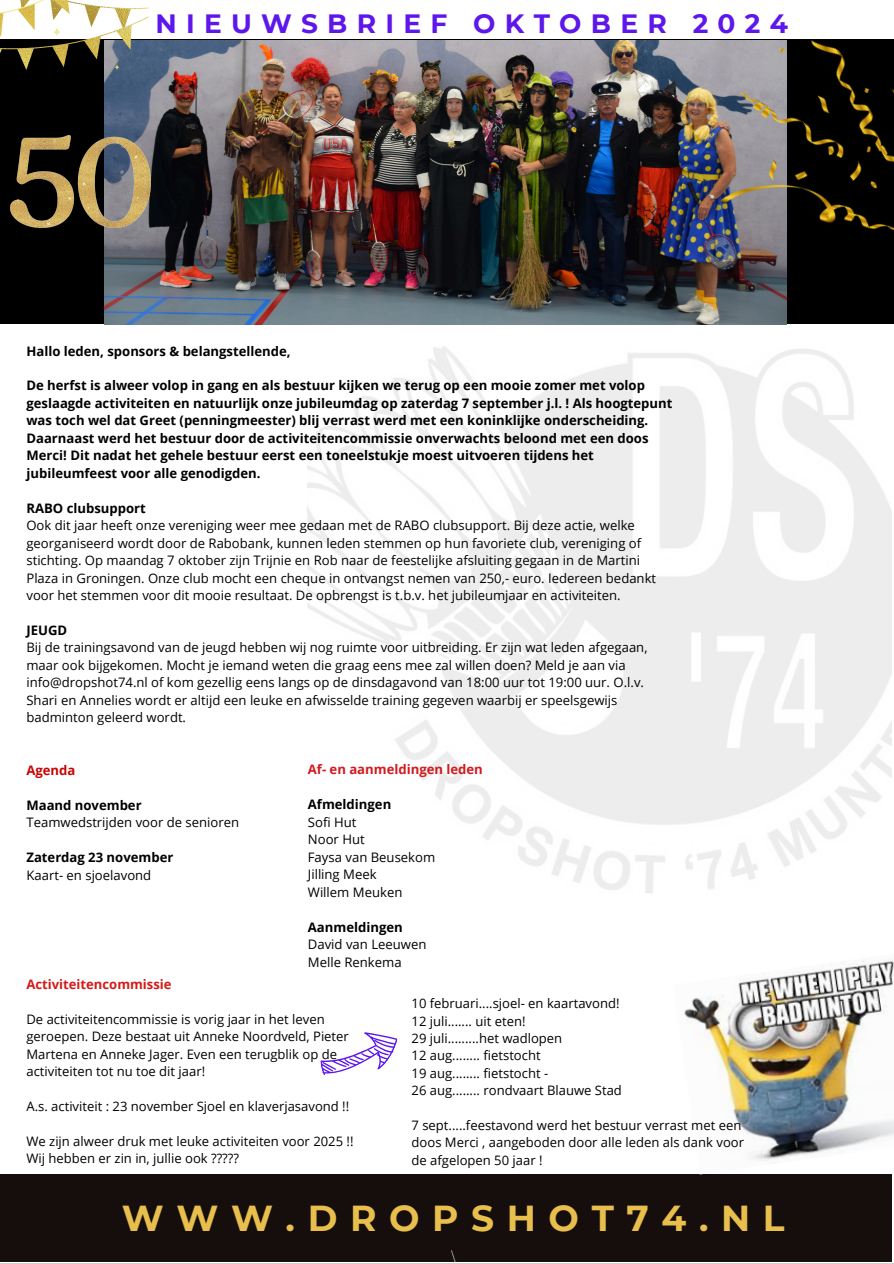
<style>
.page{position:relative;width:894px;height:1264px;background:#fff}
.page>*{position:absolute;margin:0;border:0;box-sizing:border-box;transform-origin:0 0}
.t1{font:700 36px "Montserrat";letter-spacing:.35em;color:#e8be4d}
.t2{font:700 26.4px "Montserrat";letter-spacing:.35em;color:#5e17eb}
.t3{font:italic 16.35px "Playfair Display";color:#fff}
.t4{font:13.05px/17.4px "Open Sans";color:#000}
.t5{font:700 13.05px/17.4px "Open Sans";color:#000}
.t6{font:700 13.05px "Open Sans";color:#d11b20}
.t7{font:700 13.05px "Open Sans";color:#d41b1b}
.t8{font:700 13.05px "Open Sans";color:#c80404}
</style>
<div class="page">
<div style="left:0;top:1174px;width:891px;height:87px;background:#150e0c"></div>
<img style="left:308px;top:324px;width:583px;height:569px">
<div style="left:0;top:39px;width:893px;height:284px;background:#000"></div>
<img style="left:684px;top:960px;width:209px;height:201px">
<svg style="left:320px;top:1032px;width:78px;height:43px"></svg>
<img style="left:104px;top:40px;width:568px;height:284px">
<img style="left:10px;top:135px;width:140px;height:92px">
<img style="left:0;top:0;width:149px;height:70px">
<img style="left:672px;top:40px;width:221px;height:338px">
<h3 class="t2" style="left:155px;top:8px;width:633px">NIEUWSBRIEF OKTOBER 2024</h3>
<p class="t5" style="left:26px;top:342px;width:266px">Hallo leden, sponsors &amp; belangstellende,</p>
<h2 class="t5" style="left:26px;top:376px;width:647px">De herfst is alweer volop in gang en als bestuur kijken we terug op een mooie zomer met volop geslaagde activiteiten en natuurlijk onze jubileumdag op zaterdag 7 september j.l. ! Als hoogtepunt was toch wel dat Greet (penningmeester) blij verrast werd met een koninklijke onderscheiding.<br>Daarnaast werd het bestuur door de activiteitencommissie onverwachts beloond met een doos Merci! Dit nadat het gehele bestuur eerst een toneelstukje moest uitvoeren tijdens het jubileumfeest voor alle genodigden.</h2>
<p class="t5" style="left:26px;top:499px;width:121px">RABO clubsupport</p>
<p class="t4" style="left:26px;top:516px;width:631px">Ook dit jaar heeft onze vereniging weer mee gedaan met de RABO clubsupport. Bij deze actie, welke georganiseerd wordt door de Rabobank, kunnen leden stemmen op hun favoriete club, vereniging of stichting. Op maandag 7 oktober zijn Trijnie en Rob naar de feestelijke afsluiting gegaan in de Martini Plaza in Groningen. Onze club mocht een cheque in ontvangst nemen van 250,- euro. Iedereen bedankt voor het stemmen voor dit mooie resultaat. De opbrengst is t.b.v. het jubileumjaar en activiteiten.</p>
<h3 class="t5" style="left:26px;top:621px;width:42px">JEUGD</h3>
<h3 class="t4" style="left:26px;top:638px;width:622px">Bij de trainingsavond van de jeugd hebben wij nog ruimte voor uitbreiding. Er zijn wat leden afgegaan, maar ook bijgekomen. Mocht je iemand weten die graag eens mee zal willen doen? Meld je aan via info@dropshot74.nl of kom gezellig eens langs op de dinsdagavond van 18:00 uur tot 19:00 uur. O.l.v.<br>Shari en Annelies wordt er altijd een leuke en afwisselde training gegeven waarbij er speelsgewijs badminton geleerd wordt.</h3>
<p class="t8" style="left:26px;top:760px;width:50px">Agenda</p>
<p class="t5" style="left:26px;top:796px;width:117px">Maand november</p>
<p class="t4" style="left:26px;top:813px;width:214px">Teamwedstrijden voor de senioren</p>
<p class="t5" style="left:26px;top:848px;width:148px">Zaterdag 23 november</p>
<h3 class="t4" style="left:26px;top:865px;width:126px">Kaart- en sjoelavond</h3>
<p class="t6" style="left:308px;top:760px;width:176px">Af- en aanmeldingen leden</p>
<p class="t5" style="left:308px;top:795px;width:85px">Afmeldingen</p>
<p class="t4" style="left:308px;top:813px;width:50px">Sofi Hut</p>
<p class="t4" style="left:308px;top:830px;width:58px">Noor Hut</p>
<p class="t4" style="left:308px;top:848px;width:129px">Faysa van Beusekom</p>
<p class="t4" style="left:308px;top:865px;width:70px">Jilling Meek</p>
<p class="t4" style="left:308px;top:883px;width:96px">Willem Meuken</p>
<p class="t5" style="left:308px;top:917px;width:96px">Aanmeldingen</p>
<p class="t4" style="left:308px;top:935px;width:120px">David van Leeuwen</p>
<p class="t4" style="left:308px;top:952px;width:95px">Melle Renkema</p>
<h3 class="t7" style="left:26px;top:975px;width:147px">Activiteitencommissie</h3>
<p class="t4" style="left:26px;top:1010px;width:324px">De activiteitencommissie is vorig jaar in het leven geroepen. Deze bestaat uit Anneke Noordveld, Pieter</p>
<p class="t4" style="left:26px;top:1044px;width:312px">Martena en Anneke Jager. Even een terugblik op de activiteiten tot nu toe dit jaar!</p>
<p class="t4" style="left:26px;top:1097px;width:324px">A.s. activiteit : 23 november Sjoel en klaverjasavond !!</p>
<p class="t4" style="left:26px;top:1131px;width:328px">We zijn alweer druk met leuke activiteiten voor 2025 !!<br>Wij hebben er zin in, jullie ook ?????</p>
<p class="t4" style="left:411px;top:994px;width:209px">10 februari....sjoel- en kaartavond!</p>
<p class="t4" style="left:411px;top:1011px;width:115px">12 juli....... uit eten!</p>
<p class="t4" style="left:411px;top:1029px;width:152px">29 juli.........het wadlopen</p>
<p class="t4" style="left:411px;top:1046px;width:130px">12 aug........ fietstocht</p>
<p class="t4" style="left:411px;top:1064px;width:138px">19 aug........ fietstocht -</p>
<p class="t4" style="left:411px;top:1081px;width:212px">26 aug........ rondvaart Blauwe Stad</p>
<p class="t4" style="left:411px;top:1116px;width:334px">7 sept.....feestavond werd het bestuur verrast met een doos Merci , aangeboden door alle leden als dank voor de afgelopen 50 jaar !</p>
<p class="t1" style="left:122px;top:1196px;width:664px">WWW.DROPSHOT74.NL</p>
<p class="t3" style="left:449px;top:1243px;width:10px">\</p>
</div>
